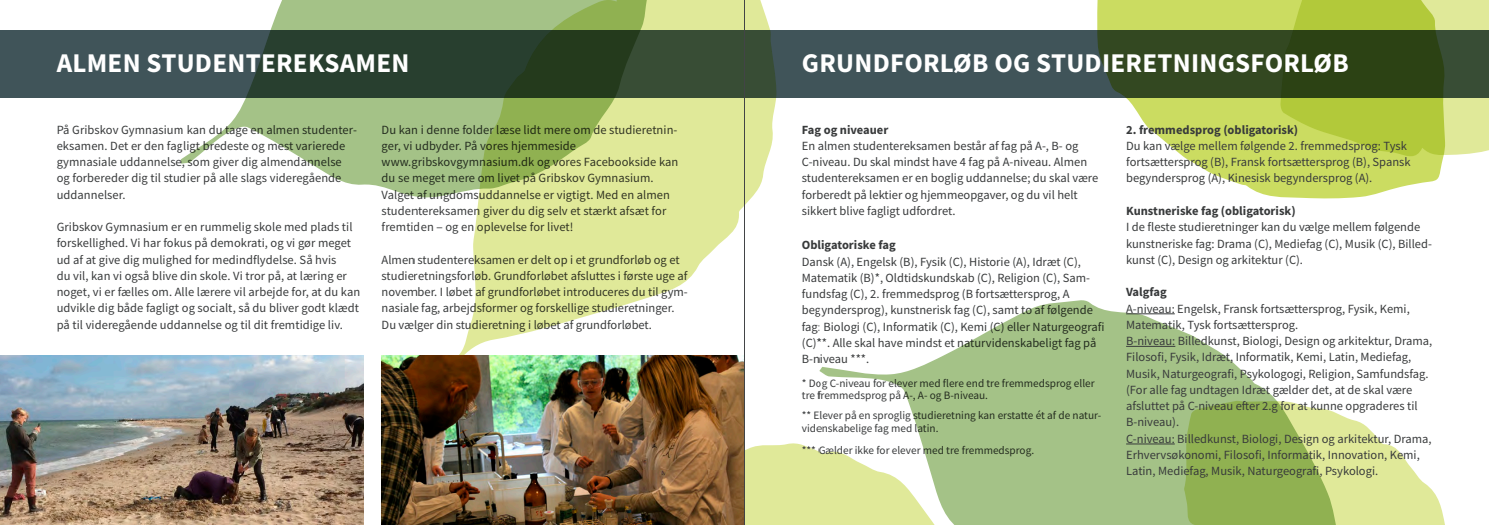
<style>
.page{position:relative;width:1489px;height:525px;background:#fff}
.page>*{position:absolute;margin:0;border:0;box-sizing:border-box;transform-origin:0 0}
.t1{font:700 27px "Source Sans Pro";letter-spacing:.01em;color:#fff}
.t2{font:12.5px/16.2px "Source Sans Pro";color:#383a3b}
.t3{font:700 12.5px "Source Sans Pro";color:#383a3b}
.t4{font:11.25px/12.5px "Source Sans Pro";color:#383a3b}
.s1{font-family:"Myriad Pro"}
</style>
<div class="page">
<div style="left:745px;top:443px;width:74px;height:81px;background:#e0e999"></div>
<div style="left:0;top:30px;width:1488px;height:67px;background:#405459"></div>
<img style="left:0;top:356px;width:363px;height:168px">
<svg style="left:414px;top:0;width:362px;height:356px;fill:#e0e999"></svg>
<svg style="left:181px;top:0;width:467px;height:202px"></svg>
<img style="left:382px;top:356px;width:362px;height:168px">
<svg style="left:1446px;top:0;width:42px;height:155px;background:#96a46e"></svg>
<svg style="left:1057px;top:0;width:389px;height:199px"></svg>
<svg style="left:1352px;top:420px;width:93px;height:104px;fill:#e0e999"></svg>
<svg style="left:819px;top:300px;width:533px;height:224px;fill:#a4c287"></svg>
<hr style="left:1126px;top:313px;width:48px;height:1px;background:#383a3b">
<hr style="left:1126px;top:346px;width:49px;height:1px;background:#383a3b">
<hr style="left:1126px;top:443px;width:48px;height:1px;background:#383a3b">
<hr style="left:744px;top:0;width:1px;height:524px;background:#424446">
<p class="t1" style="left:57px;top:45px;width:354px">ALMEN STUDENTEREKSAMEN</p>
<p class="t2" style="left:57px;top:121px;width:302px">På Gribskov Gymnasium kan du tage en almen studenter&shy;eksamen. Det er den fagligt bredeste og mest varierede gymnasiale uddannelse, som giver dig almendannelse og forbereder dig til studier på alle slags videregående uddannelser.</p>
<p class="t2" style="left:57px;top:219px;width:305px">Gribskov Gymnasium er en rummelig skole med plads til forskellighed. Vi har fokus på demokrati, og vi gør meget ud af at give dig mulighed for medindflydelse. Så hvis<br>du vil, kan vi også blive din skole. Vi tror på, at læring er noget, vi er fælles om. Alle lærere vil arbejde for, at du kan udvikle dig både fagligt og socialt, så du bliver godt klædt på til videregående uddannelse og til dit fremtidige liv.</p>
<p class="t2" style="left:381px;top:121px;width:297px">Du kan i denne folder læse lidt mere om de studieretnin&shy;ger, vi udbyder. På vores hjemmeside</p>
<p class="t2" style="left:381px;top:154px;width:298px">www.gribskovgymnasium.dk og vores Facebookside kan du se meget mere om livet på Gribskov Gymnasium.</p>
<p class="t2" style="left:381px;top:186px;width:290px">Valget af ungdomsuddannelse er vigtigt. Med en almen studentereksamen giver du dig selv et stærkt afsæt for fremtiden <span class="s1">–</span> og en oplevelse for livet!</p>
<p class="t2" style="left:381px;top:251px;width:307px">Almen studentereksamen er delt op i et grundforløb og et studieretningsforløb. Grundforløbet afsluttes i første uge af november. I løbet af grundforløbet introduceres du til gym&shy;nasiale fag, arbejdsformer og forskellige studieretninger.<br>Du vælger din studieretning i løbet af grundforløbet.</p>
<p class="t1" style="left:801px;top:45px;width:548px">GRUNDFORLØB OG STUDIERETNINGSFORLØB</p>
<p class="t3" style="left:801px;top:121px;width:88px">Fag og niveauer</p>
<p class="t2" style="left:801px;top:137px;width:298px">En almen studentereksamen består af fag på A-, B- og C-niveau. Du skal mindst have 4 fag på A-niveau. Almen studentereksamen er en boglig uddannelse; du skal være forberedt på lektier og hjemmeopgaver, og du vil helt sikkert blive fagligt udfordret.</p>
<p class="t3" style="left:801px;top:236px;width:95px">Obligatoriske fag</p>
<p class="t2" style="left:801px;top:253px;width:304px">Dansk (A), Engelsk (B), Fysik (C), Historie (A), Idræt (C), Matematik (B)*, Oldtidskundskab (C), Religion (C), Sam&shy;fundsfag (C), 2. fremmedsprog (B fortsættersprog, A begyndersprog), kunstnerisk fag (C), samt to af følgende fag: Biologi (C), Informatik (C), Kemi (C) eller Naturgeografi (C)**. Alle skal have mindst et naturvidenskabeligt fag på B-niveau ***.</p>
<p class="t4" style="left:801px;top:376px;width:294px">* Dog C-niveau for elever med flere end tre fremmedsprog eller tre fremmedsprog på A-, A- og B-niveau.</p>
<p class="t4" style="left:801px;top:409px;width:301px">** Elever på en sproglig studieretning kan erstatte ét af de natur&shy;videnskabelige fag med latin.</p>
<p class="t4" style="left:801px;top:444px;width:234px">*** Gælder ikke for elever med tre fremmedsprog.</p>
<p class="t3" style="left:1126px;top:121px;width:173px">2. fremmedsprog (obligatorisk)</p>
<p class="t2" style="left:1126px;top:137px;width:286px">Du kan vælge mellem følgende 2. fremmedsprog: Tysk fortsættersprog (B), Fransk fortsættersprog (B), Spansk begyndersprog (A), Kinesisk begyndersprog (A).</p>
<p class="t3" style="left:1126px;top:202px;width:171px">Kunstneriske fag (obligatorisk)</p>
<p class="t2" style="left:1126px;top:219px;width:307px">I de fleste studieretninger kan du vælge mellem følgende kunstneriske fag: Drama (C), Mediefag (C), Musik (C), Billed&shy;kunst (C), Design og arkitektur (C).</p>
<p class="t3" style="left:1126px;top:283px;width:42px">Valgfag</p>
<p class="t2" style="left:1126px;top:300px;width:285px">A-niveau: Engelsk, Fransk fortsættersprog, Fysik, Kemi,<br>Matematik, Tysk fortsættersprog.</p>
<p class="t2" style="left:1126px;top:332px;width:307px">B-niveau: Billedkunst, Biologi, Design og arkitektur, Drama, Filosofi, Fysik, Idræt, Informatik, Kemi, Latin, Mediefag, Musik, Naturgeografi, Psykologogi, Religion, Samfundsfag. (For alle fag undtagen Idræt gælder det, at de skal være afsluttet på C-niveau efter 2.g for at kunne opgraderes til B-niveau).</p>
<p class="t2" style="left:1126px;top:430px;width:307px">C-niveau: Billedkunst, Biologi, Design og arkitektur, Drama,<br>Erhvervsøkonomi, Filosofi, Informatik, Innovation, Kemi,<br>Latin, Mediefag, Musik, Naturgeografi, Psykologi.</p>
</div>
